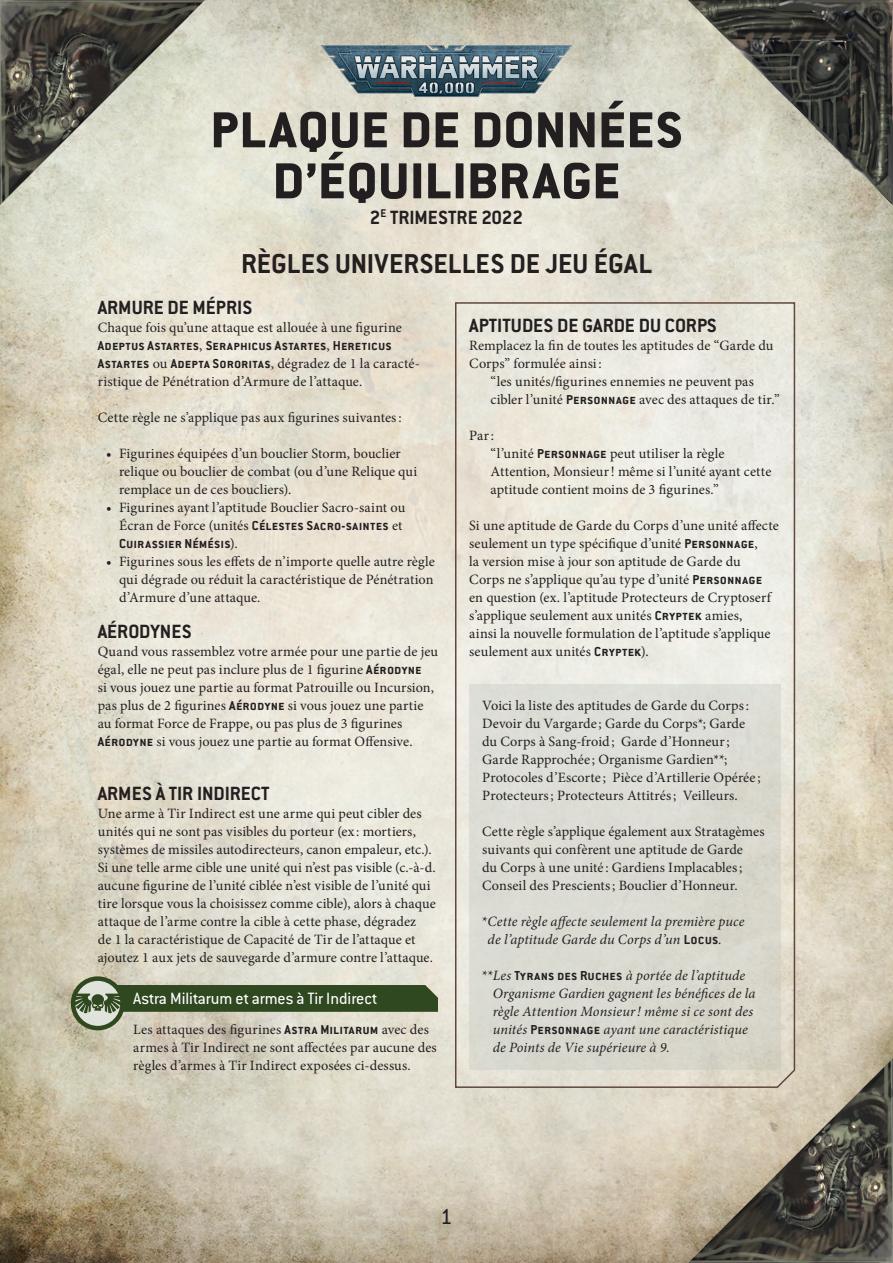
<style>
.page{position:relative;width:893px;height:1263px;background:#fff}
.page>*{position:absolute;margin:0;border:0;box-sizing:border-box;transform-origin:0 0}
.t1{font:800 55.5px/51px "Conduit ITC Std";letter-spacing:.01em;color:#231f20;text-align:center}
.t2{font:700 30px "Conduit ITC Std";letter-spacing:.005em;color:#231f20}
.t3{font:24px "Conduit ITC Std";color:#231f20}
.t4{font:700 21px "Conduit ITC Std";color:#231f20}
.t5{font:18px "Conduit ITC Std";color:#fff}
.t6{font:14.25px/18px "Minion Pro";letter-spacing:.005em;color:#231f20}
.t7{font:italic 14.25px/18px "Minion Pro";letter-spacing:.005em;color:#231f20}
.t8{font:700 14.25px "Conduit ITC Std";letter-spacing:.01em;color:#231f20}
.s1{font-family:"Minion Pro";font-weight:400}
.s2{font-family:"Conduit ITC Std";font-weight:700}
.s3{font-style:normal}
.s4{font-family:"Conduit ITC Std";font-weight:700;font-style:normal}
</style>
<div class="page">
<img style="left:0;top:215px;width:893px;height:1048px">
<img style="left:0;top:0;width:893px;height:215px">
<img style="left:446px;top:1048px;width:447px;height:215px">
<svg style="left:454px;top:301px;width:342px;height:788px;background:#e7e5db"></svg>
<div style="left:469px;top:684px;width:312px;height:386px;background:#dbdbd2"></div>
<img style="left:315px;top:44px;width:263px;height:54px">
<svg style="left:73px;top:979px;width:50px;height:49px"></svg>
<svg style="left:73px;top:985px;width:365px;height:28px;background:#415731"></svg>
<div style="left:71px;top:976px;width:54px;height:54px;border:4px solid #2f481f;border-radius:50%"></div>
<h1 class="t1" style="left:210px;top:103px;width:474px">PLAQUE DE DONNÉES<br>D’ÉQUILIBRAGE</h1>
<h3 class="t4" style="left:370px;top:205px;width:155px">2<sup>E</sup> TRIMESTRE 2022</h3>
<h2 class="t2" style="left:241px;top:246px;width:412px">RÈGLES UNIVERSELLES DE JEU ÉGAL</h2>
<h3 class="t4" style="left:98px;top:295px;width:156px">ARMURE DE MÉPRIS</h3>
<p class="t6" style="left:98px;top:318px;width:306px">Chaque fois qu’une attaque est allouée à une figurine</p>
<p class="t8" style="left:98px;top:337px;width:296px">Adeptus Astartes<span class="s1">,</span> Seraphicus Astartes<span class="s1">,</span> Hereticus</p>
<p class="t6" style="left:98px;top:354px;width:324px"><span class="s2">Astartes</span> ou <span class="s2">Adepta Sororitas</span>, dégradez de 1 la caracté&shy;ristique de Pénétration d’Armure de l’attaque.</p>
<p class="t6" style="left:98px;top:408px;width:305px">Cette règle ne s’applique pas aux figurines suivantes:</p>
<p class="t6" style="left:119px;top:444px;width:300px;text-indent:-13px">• Figurines équipées d’un bouclier Storm, bouclier relique ou bouclier de combat (ou d’une Relique qui remplace un de ces boucliers).</p>
<p class="t6" style="left:106px;top:498px;width:300px;text-align:right">• Figurines ayant l’aptitude Bouclier Sacro-saint ou<br>Écran de Force (unités <span class="s2">Célestes Sacro-saintes</span> et</p>
<p class="t8" style="left:119px;top:535px;width:120px">Cuirassier Némésis<span class="s1">).</span></p>
<p class="t6" style="left:119px;top:552px;width:317px;text-align:justify;text-indent:-13px">• Figurines sous les effets de n’importe quelle autre règle qui dégrade ou réduit la caractéristique de Pénétration d’Armure d’une attaque.</p>
<h3 class="t4" style="left:98px;top:619px;width:95px">AÉRODYNES</h3>
<p class="t6" style="left:98px;top:642px;width:342px">Quand vous rassemblez votre armée pour une partie de jeu égal, elle ne peut pas inclure plus de 1 figurine <span class="s2">Aérodyne<br></span>si vous jouez une partie au format Patrouille ou Incursion, pas plus de 2 figurines <span class="s2">Aérodyne</span> si vous jouez une partie au format Force de Frappe, ou pas plus de 3 figurines <span class="s2">Aérodyne</span> si vous jouez une partie au format Offensive.</p>
<h3 class="t4" style="left:98px;top:781px;width:173px">ARMES À TIR INDIRECT</h3>
<p class="t6" style="left:98px;top:804px;width:339px">Une arme à Tir Indirect est une arme qui peut cibler des unités qui ne sont pas visibles du porteur (ex : mortiers, systèmes de missiles autodirecteurs, canon empaleur, etc.).<br>Si une telle arme cible une unité qui n’est pas visible (c.-à-d. aucune figurine de l’unité ciblée n’est visible de l’unité qui tire lorsque vous la choisissez comme cible), alors à chaque attaque de l’arme contre la cible à cette phase, dégradez<br>de 1 la caractéristique de Capacité de Tir de l’attaque et ajoutez 1 aux jets de sauvegarde d’armure contre l’attaque.</p>
<h3 class="t4" style="left:469px;top:313px;width:249px">APTITUDES DE GARDE DU CORPS</h3>
<p class="t6" style="left:469px;top:336px;width:306px">Remplacez la fin de toutes les aptitudes de “Garde du<br>Corps” formulée ainsi:</p>
<p class="t6" style="left:490px;top:372px;width:291px">“les unités/figurines ennemies ne peuvent pas cibler l’unité <span class="s2">Personnage</span> avec des attaques de tir.”</p>
<p class="t6" style="left:490px;top:426px;width:282px;text-indent:-21px">Par:<br>“l’unité <span class="s2">Personnage</span> peut utiliser la règle Attention, Monsieur! même si l’unité ayant cette aptitude contient moins de 3 figurines.”</p>
<p class="t6" style="left:469px;top:516px;width:311px">Si une aptitude de Garde du Corps d’une unité affecte seulement un type spécifique d’unité <span class="s2">Personnage</span>,<br>la version mise à jour son aptitude de Garde du Corps ne s’applique qu’au type d’unité <span class="s2">Personnage </span>en question (ex. l’aptitude Protecteurs de Cryptoserf s’applique seulement aux unités <span class="s2">Cryptek</span> amies,<br>ainsi la nouvelle formulation de l’aptitude s’applique seulement aux unités <span class="s2">Cryptek</span>).</p>
<p class="t6" style="left:482px;top:696px;width:280px">Voici la liste des aptitudes de Garde du Corps:<br>Devoir du Vargarde ; Garde du Corps*; Garde du Corps à Sang-froid; Garde d’Honneur; Garde Rapprochée ; Organisme Gardien**; Protocoles d’Escorte ; Pièce d’Artillerie Opérée ; Protecteurs; Protecteurs Attitrés; Veilleurs.</p>
<p class="t6" style="left:482px;top:822px;width:284px">Cette règle s’applique également aux Stratagèmes suivants qui confèrent une aptitude de Garde<br>du Corps à une unité : Gardiens Implacables; Conseil des Prescients; Bouclier d’Honneur.</p>
<p class="t7" style="left:488px;top:912px;width:258px;text-indent:-5px"><span class="s3">*</span>Cette règle affecte seulement la première puce de l’aptitude Garde du Corps d’un <span class="s4">Locus</span>.</p>
<p class="t7" style="left:493px;top:966px;width:264px;text-indent:-11px"><span class="s3">**</span>Les <span class="s4">Tyrans des Ruches</span> à portée de l’aptitude Organisme Gardien gagnent les bénéfices de la règle Attention Monsieur! même si ce sont des unités <span class="s4">Personnage</span> ayant une caractéristique de Points de Vie supérieure à 9.</p>
<p class="t5" style="left:133px;top:987px;width:245px">Astra Militarum et armes à Tir Indirect</p>
<p class="t6" style="left:133px;top:1020px;width:305px">Les attaques des figurines <span class="s2">Astra Militarum</span> avec des armes à Tir Indirect ne sont affectées par aucune des règles d’armes à Tir Indirect exposées ci-dessus.</p>
<h3 class="t3" style="left:440px;top:1202px;width:14px">1</h3>
</div>
